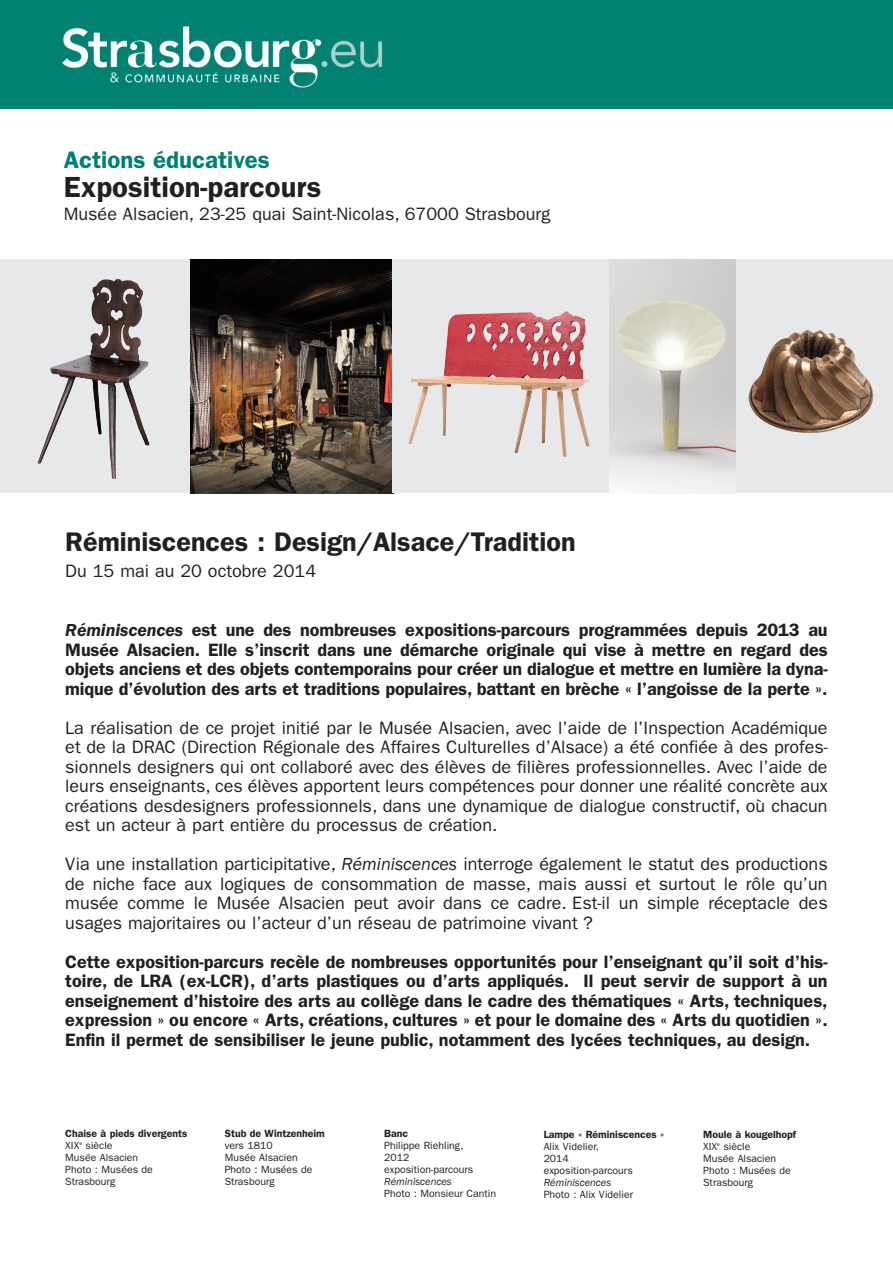
<style>
.page{position:relative;width:893px;height:1263px;background:#fff}
.page>*{position:absolute;margin:0;border:0;box-sizing:border-box;transform-origin:0 0}
.t1{font:600 29.25px "Franklin Gothic";color:#231f20}
.t2{font:600 27px "Franklin Gothic";color:#231f20}
.t3{font:600 24px "Franklin Gothic";color:#008071}
.t4{font:18px/19.5px "Franklin Gothic";color:#231f20;text-align:justify}
.t5{font:600 18px/19.5px "Franklin Gothic";color:#231f20;text-align:justify}
.t6{font:10.5px/12px "Franklin Gothic";color:#231f20}
.t7{font:600 10.5px "Franklin Gothic";color:#231f20}
.t8{font:italic 10.5px "Franklin Gothic";color:#231f20}
.s1{font-style:italic}
.s2{font-weight:600}
</style>
<div class="page">
<div style="left:0;top:259px;width:193px;height:234px;background:#e7e8e9"></div>
<img style="left:38px;top:279px;width:111px;height:200px">
<img style="left:191px;top:259px;width:202px;height:234px">
<div style="left:393px;top:259px;width:237px;height:234px;background:#e7e8e9"></div>
<img style="left:408px;top:311px;width:178px;height:132px">
<img style="left:609px;top:259px;width:127px;height:234px">
<div style="left:736px;top:259px;width:157px;height:234px;background:#e7e8e9"></div>
<img style="left:748px;top:330px;width:125px;height:103px">
<div style="left:0;top:0;width:893px;height:109px;background:#008172"></div>
<h3 class="t3" style="left:64px;top:152px;width:208px">Actions éducatives</h3>
<h1 class="t1" style="left:64px;top:177px;width:259px">Exposition-parcours</h1>
<p class="t4" style="left:64px;top:206px;width:488px">Musée Alsacien, 23-25 quai Saint-Nicolas, 67000 Strasbourg</p>
<h2 class="t2" style="left:65px;top:532px;width:512px">Réminiscences : Design/Alsace/Tradition</h2>
<p class="t4" style="left:65px;top:563px;width:252px">Du 15 mai au 20 octobre 2014</p>
<p class="t5" style="left:65px;top:622px;width:764px"><span class="s1">Réminiscences</span> est une des nombreuses expositions-parcours programmées depuis 2013 au Musée Alsacien. Elle s’inscrit dans une démarche originale qui vise à mettre en regard des objets anciens et des objets contemporains pour créer un dialogue et mettre en lumière la dyna&shy;mique d’évolution des arts et traditions populaires, battant en brèche « l’angoisse de la perte ».</p>
<p class="t4" style="left:65px;top:719px;width:764px">La réalisation de ce projet initié par le Musée Alsacien, avec l’aide de l’Inspection Académique et de la DRAC (Direction Régionale des Affaires Culturelles d’Alsace) a été confiée à des profes&shy;sionnels designers qui ont collaboré avec des élèves de filières professionnelles. Avec l’aide de leurs enseignants, ces élèves apportent leurs compétences pour donner une réalité concrète aux créations desdesigners professionnels, dans une dynamique de dialogue constructif, où chacun est un acteur à part entière du processus de création.</p>
<p class="t4" style="left:65px;top:856px;width:764px">Via une installation participitative, <span class="s1">Réminiscences</span> interroge également le statut des productions de niche face aux logiques de consommation de masse, mais aussi et surtout le rôle qu’un musée comme le Musée Alsacien peut avoir dans ce cadre. Est-il un simple réceptacle des usages majoritaires ou l’acteur d’un réseau de patrimoine vivant ?</p>
<p class="t5" style="left:65px;top:953px;width:764px">Cette exposition-parcurs recèle de nombreuses opportunités pour l’enseignant qu’il soit d’his&shy;toire, de LRA (ex-LCR), d’arts plastiques ou d’arts appliqués. Il peut servir de support à un enseignement d’histoire des arts au collège dans le cadre des thématiques « Arts, techniques, expression » ou encore « Arts, créations, cultures » et pour le domaine des « Arts du quotidien ».<br>Enfin il permet de sensibiliser le jeune public, notamment des lycées techniques, au design.</p>
<p class="t6" style="left:65px;top:1128px;width:124px"><span class="s2">Chaise à pieds divergents<br></span>XIX<sup>e</sup> siècle<br>Musée Alsacien<br>Photo : Musées de<br>Strasbourg</p>
<p class="t7" style="left:225px;top:1130px;width:102px">Stub de Wintzenheim</p>
<p class="t6" style="left:225px;top:1140px;width:89px">vers 1810<br>Musée Alsacien<br>Photo : Musées de<br>Strasbourg</p>
<p class="t7" style="left:384px;top:1130px;width:25px">Banc</p>
<p class="t6" style="left:384px;top:1140px;width:91px">Philippe Riehling,<br>2012 exposition-parcours</p>
<p class="t8" style="left:384px;top:1175px;width:69px">Réminiscences</p>
<p class="t6" style="left:384px;top:1188px;width:113px">Photo : Monsieur Cantin</p>
<p class="t7" style="left:544px;top:1130px;width:122px">Lampe « Réminiscences »</p>
<p class="t6" style="left:544px;top:1141px;width:91px">Alix Videlier,<br>2014 exposition-parcours</p>
<p class="t8" style="left:544px;top:1176px;width:69px">Réminiscences</p>
<p class="t6" style="left:544px;top:1189px;width:91px">Photo : Alix Videlier</p>
<p class="t6" style="left:703px;top:1129px;width:94px"><span class="s2">Moule à kougelhopf<br></span>XIX<sup>e</sup> siècle<br>Musée Alsacien<br>Photo : Musées de<br>Strasbourg</p>
</div>
